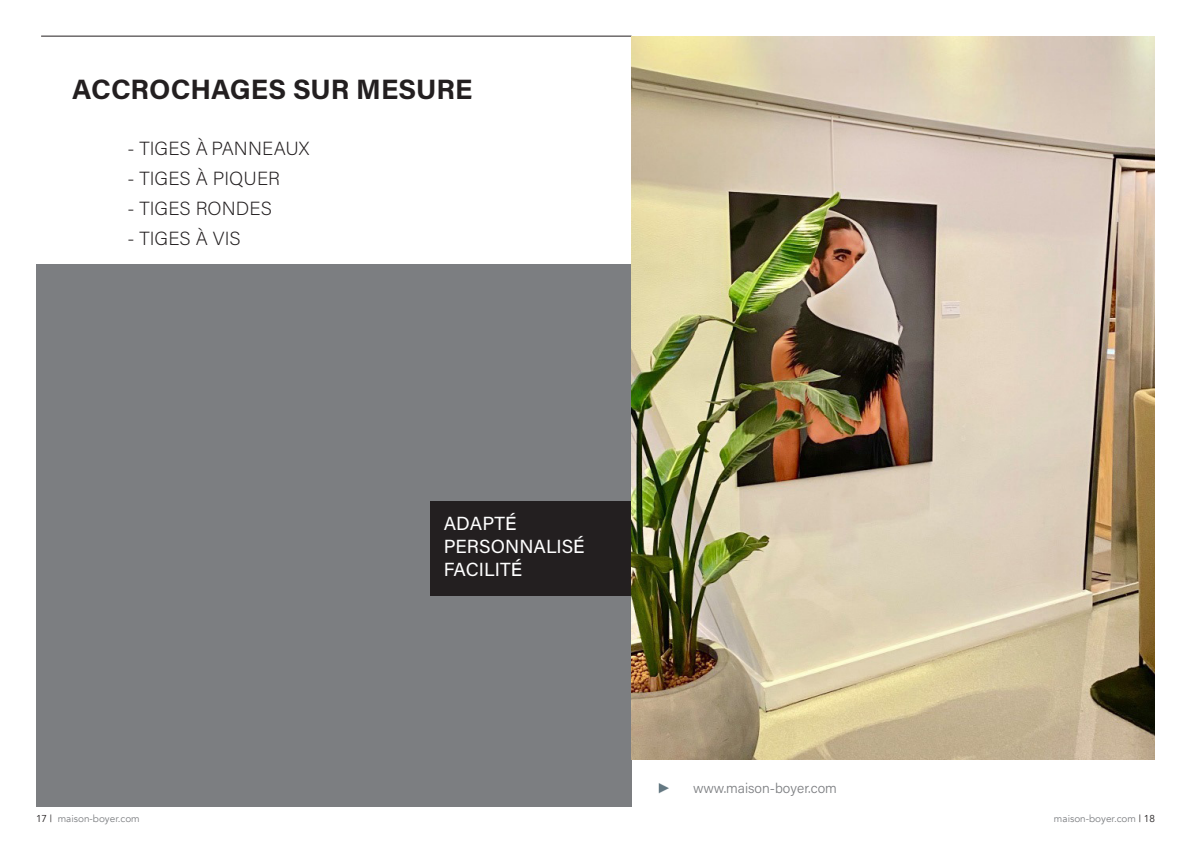
<style>
.page{position:relative;width:1191px;height:842px;background:#fff}
.page>*{position:absolute;margin:0;border:0;box-sizing:border-box;transform-origin:0 0}
.t1{font:28px "Acumin Variable Concept";letter-spacing:.03em;color:#231f20}
.t2{font:19px "Acumin Variable Concept";color:#231f20}
.t3{font:19px "Acumin Variable Concept";letter-spacing:.015em;color:#fff}
.t4{font:14px "Acumin Variable Concept";letter-spacing:.01em;color:#7c7e81}
.t5{font:10px "Avenir";color:#7c7e81}
.s1{color:#231f20}
</style>
<div class="page">
<div style="left:36px;top:264px;width:595px;height:542px;background:#7c7e81"></div>
<div style="left:430px;top:501px;width:201px;height:95px;background:#231f20"></div>
<img style="left:658px;top:783px;width:11px;height:11px">
<hr style="left:41px;top:36px;width:590px;height:1px;background:#231f20">
<img style="left:631px;top:36px;width:524px;height:724px">
<p class="t1" style="left:72px;top:70px;width:400px">ACCROCHAGES SUR MESURE</p>
<p class="t2" style="left:128px;top:135px;width:183px">- TIGES À PANNEAUX</p>
<p class="t2" style="left:128px;top:165px;width:154px">- TIGES À PIQUER</p>
<p class="t2" style="left:128px;top:195px;width:146px">- TIGES RONDES</p>
<p class="t2" style="left:128px;top:225px;width:115px">- TIGES À VIS</p>
<p class="t3" style="left:444px;top:510px;width:74px">ADAPTÉ</p>
<p class="t3" style="left:444px;top:533px;width:142px">PERSONNALISÉ</p>
<p class="t3" style="left:444px;top:556px;width:80px">FACILITÉ</p>
<p class="t4" style="left:693px;top:778px;width:145px">www.maison-boyer.com</p>
<p class="t5" style="left:36px;top:813px;width:105px"><span class="s1">17 |</span> maison-boyer.com</p>
<p class="t5" style="left:1054px;top:813px;width:102px">maison-boyer.com <span class="s1">| 18</span></p>
</div>
